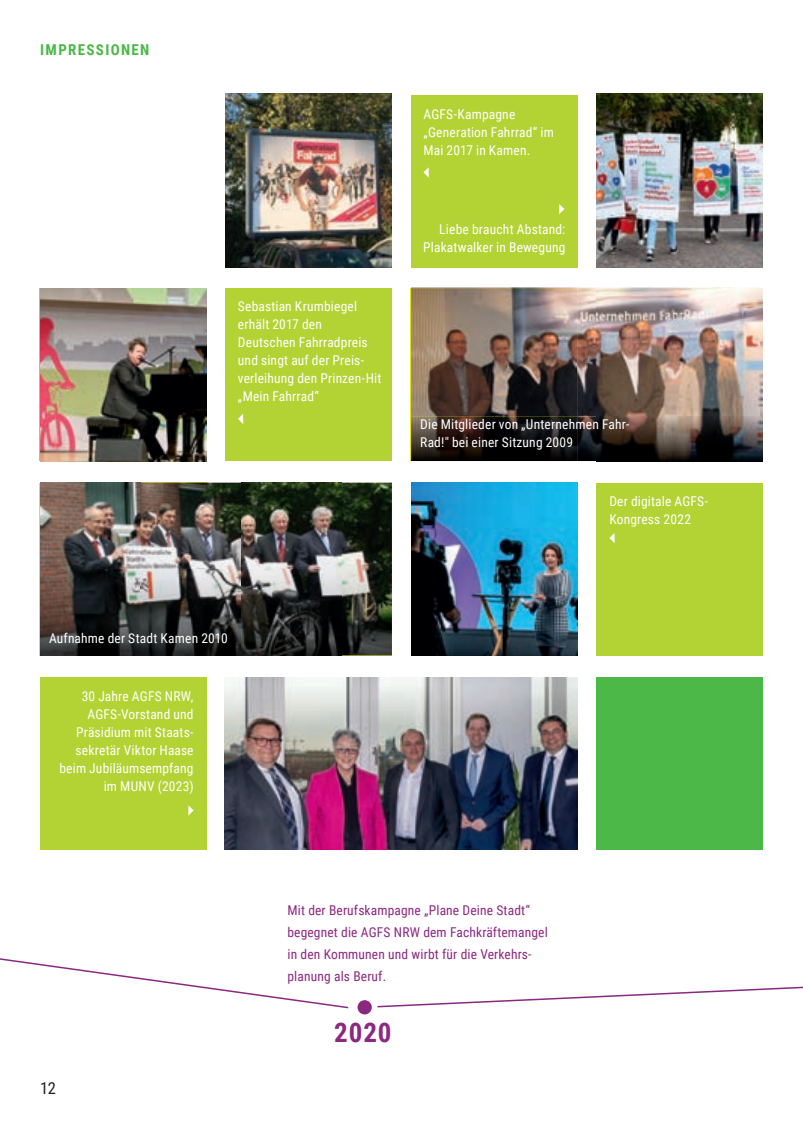
<style>
.page{position:relative;width:803px;height:1143px;background:#fff}
.page>*{position:absolute;margin:0;border:0;box-sizing:border-box;transform-origin:0 0}
.t1{font:700 27px "Roboto Condensed";color:#8b2880}
.t2{font:16.5px "Roboto Condensed";color:#231f20}
.t3{font:700 15px "Roboto Condensed";letter-spacing:.09em;color:#4cb848}
.t4{font:13.5px/18px "Roboto Condensed";letter-spacing:.015em;color:#fff}
.t5{font:13.5px/21.8px "Roboto Condensed";letter-spacing:.01em;color:#8b2880}
</style>
<div class="page">
<svg style="left:0;top:958px;width:349px;height:51px"></svg>
<div style="left:358px;top:1001px;width:13px;height:13px;background:#8b2880;border-radius:50%"></div>
<div style="left:357px;top:1000px;width:15px;height:14px;border:2px solid #8b2880;border-radius:50%"></div>
<div style="left:225px;top:288px;width:166px;height:173px;background:#b3d234"></div>
<div style="left:596px;top:483px;width:166px;height:172px;background:#b3d234"></div>
<div style="left:40px;top:677px;width:166px;height:173px;background:#b3d234"></div>
<div style="left:411px;top:95px;width:166px;height:173px;background:#b3d234"></div>
<img style="left:225px;top:677px;width:352px;height:173px">
<img style="left:411px;top:483px;width:166px;height:172px">
<img style="left:40px;top:288px;width:166px;height:173px">
<img style="left:577px;top:288px;width:186px;height:128px">
<img style="left:411px;top:288px;width:166px;height:128px">
<img style="left:596px;top:288px;width:166px;height:128px">
<svg style="left:377px;top:986px;width:426px;height:22px"></svg>
<div style="left:596px;top:677px;width:166px;height:173px;background:#4cb848"></div>
<img style="left:225px;top:94px;width:167px;height:174px">
<img style="left:596px;top:94px;width:166px;height:174px">
<img style="left:40px;top:482px;width:352px;height:173px">
<img style="left:40px;top:483px;width:166px;height:1px">
<img style="left:225px;top:483px;width:166px;height:1px">
<svg style="left:423px;top:167px;width:6px;height:11px"></svg>
<svg style="left:238px;top:414px;width:5px;height:10px"></svg>
<svg style="left:188px;top:805px;width:6px;height:11px"></svg>
<svg style="left:609px;top:533px;width:6px;height:10px"></svg>
<svg style="left:559px;top:204px;width:5px;height:10px"></svg>
<img style="left:577px;top:416px;width:186px;height:45px">
<img style="left:411px;top:416px;width:166px;height:45px">
<p class="t3" style="left:40px;top:39px;width:111px">IMPRESSIONEN</p>
<p class="t4" style="left:238px;top:297px;width:145px">Sebastian Krumbiegel erhält 2017 den<br>Deutschen Fahrradpreis und singt auf der Preis&shy;verleihung den Prinzen-Hit „Mein Fahrrad“</p>
<p class="t4" style="left:423px;top:105px;width:132px">AGFS-Kampagne „Generation Fahrrad“ im<br>Mai 2017 in Kamen.</p>
<p class="t4" style="left:423px;top:220px;width:144px;text-align:right">Liebe braucht Abstand:<br>Plakatwalker in Bewegung</p>
<p class="t4" style="left:420px;top:415px;width:211px">Die Mitglieder von „Unternehmen Fahr-<br>Rad!" bei einer Sitzung 2009</p>
<p class="t4" style="left:609px;top:491px;width:100px">Der digitale AGFS-<br>Kongress 2022</p>
<p class="t4" style="left:49px;top:629px;width:180px">Aufnahme der Stadt Kamen 2010</p>
<p class="t4" style="left:59px;top:687px;width:136px;text-align:right">30 Jahre AGFS NRW,<br>AGFS-Vorstand und<br>Präsidium mit Staats&shy;sekretär Viktor Haase beim Jubiläumsempfang im MUNV (2023)</p>
<p class="t2" style="left:40px;top:1077px;width:17px">12</p>
<p class="t5" style="left:287px;top:899px;width:262px">Mit der Berufskampagne „Plane Deine Stadt“ begegnet die AGFS NRW dem Fachkräftemangel in den Kommunen und wirbt für die Verkehrs&shy;planung als Beruf.</p>
<h1 class="t1" style="left:334px;top:1013px;width:59px">2020</h1>
</div>
